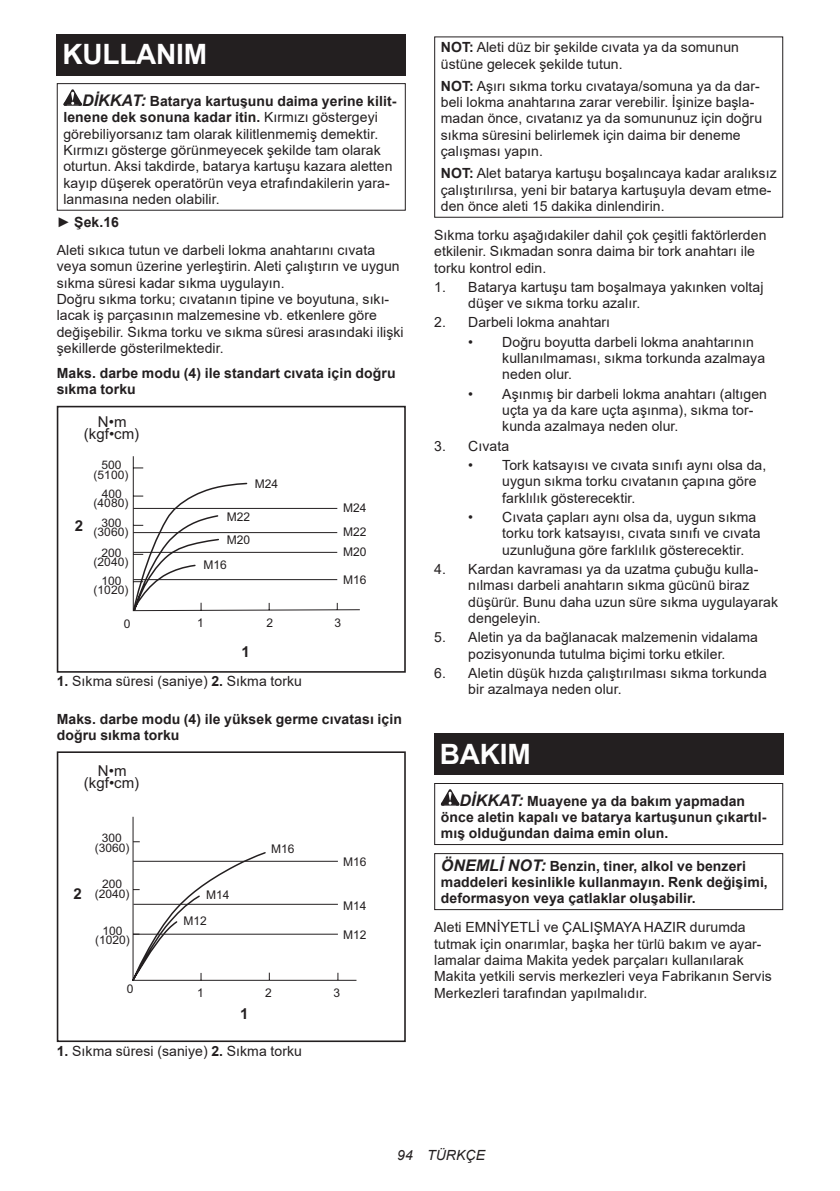
<style>
.page{position:relative;width:840px;height:1191px;background:#fff}
.page>*{position:absolute;margin:0;border:0;box-sizing:border-box;transform-origin:0 0}
.t1{font:700 28px "Arial";letter-spacing:-.01em;color:#fff}
.t2{font:15px "Arial";color:#231f20}
.t3{font:700 15px "Arial";color:#231f20}
.t4{font:14px/16.4px "Arial";letter-spacing:.005em;color:#231f20}
.t5{font:700 14px/16.4px "Arial";letter-spacing:.005em;color:#231f20}
.t6{font:italic 14px "Arial";letter-spacing:.005em;color:#231f20}
.t7{font:12px "Arial";color:#231f20}
.t8{font:11.8px "Arial";color:#231f20}
.s1{font-weight:700;font-style:italic;font-size:16px}
.s2{font-weight:700}
.s3{font-style:italic;font-size:16px}
</style>
<div class="page">
<div style="left:57px;top:34px;width:348px;height:41px;background:#231f20"></div>
<svg style="left:63px;top:89px;width:19px;height:17px"></svg>
<div style="left:57px;top:83px;width:348px;height:128px;border:1px solid #231f20"></div>
<svg style="left:132px;top:456px;width:228px;height:156px"></svg>
<div style="left:57px;top:406px;width:348px;height:266px;border:2px solid #231f20"></div>
<svg style="left:132px;top:816px;width:225px;height:165px"></svg>
<div style="left:57px;top:751px;width:348px;height:291px;border:2px solid #231f20"></div>
<div style="left:434px;top:36px;width:348px;height:182px;border:1px solid #231f20"></div>
<div style="left:434px;top:734px;width:348px;height:41px;background:#231f20"></div>
<svg style="left:440px;top:789px;width:19px;height:16px"></svg>
<div style="left:434px;top:783px;width:348px;height:62px;border:1px solid #231f20"></div>
<div style="left:434px;top:853px;width:348px;height:57px;border:1px solid #231f20"></div>
<h1 class="t1" style="left:62px;top:34px;width:146px">KULLANIM</h1>
<p class="t4" style="left:63px;top:92px;width:334px;text-indent:19px"><span class="s1">DİKKAT:</span> <span class="s2">Batarya kartuşunu daima yerine kilit&shy;lenene dek sonuna kadar itin.</span> Kırmızı göstergeyi görebiliyorsanız tam olarak kilitlenmemiş demektir.<br>Kırmızı gösterge görünmeyecek şekilde tam olarak oturtun. Aksi takdirde, batarya kartuşu kazara aletten kayıp düşerek operatörün veya etrafındakilerin yara&shy;lanmasına neden olabilir.</p>
<p class="t4" style="left:57px;top:208px;width:320px;line-height:27.8px">► <span class="s2">Şek.16<br></span>Aleti sıkıca tutun ve darbeli lokma anahtarını cıvata</p>
<p class="t4" style="left:57px;top:258px;width:348px">veya somun üzerine yerleştirin. Aleti çalıştırın ve uygun sıkma süresi kadar sıkma uygulayın.<br>Doğru sıkma torku; cıvatanın tipine ve boyutuna, sıkı&shy;lacak iş parçasının malzemesine vb. etkenlere göre değişebilir. Sıkma torku ve sıkma süresi arasındaki ilişki şekillerde gösterilmektedir.</p>
<p class="t5" style="left:57px;top:365px;width:340px">Maks. darbe modu (4) ile standart cıvata için doğru sıkma torku</p>
<p class="t2" style="left:98px;top:411px;width:30px">N•m</p>
<p class="t2" style="left:84px;top:423px;width:57px">(kgf•cm)</p>
<p class="t3" style="left:75px;top:515px;width:10px">2</p>
<p class="t8" style="left:102px;top:457px;width:22px">500</p>
<p class="t8" style="left:102px;top:486px;width:22px">400</p>
<p class="t8" style="left:101px;top:515px;width:22px">300</p>
<p class="t8" style="left:102px;top:544px;width:22px">200</p>
<p class="t8" style="left:101px;top:572px;width:22px">100</p>
<p class="t8" style="left:94px;top:466px;width:36px">(5100)</p>
<p class="t8" style="left:94px;top:495px;width:36px">(4080)</p>
<p class="t8" style="left:94px;top:524px;width:36px">(3060)</p>
<p class="t8" style="left:94px;top:554px;width:36px">(2040)</p>
<p class="t8" style="left:94px;top:581px;width:36px">(1020)</p>
<p class="t7" style="left:124px;top:615px;width:8px">0</p>
<p class="t7" style="left:255px;top:475px;width:25px">M24</p>
<p class="t7" style="left:226px;top:508px;width:25px">M22</p>
<p class="t7" style="left:226px;top:532px;width:25px">M20</p>
<p class="t7" style="left:203px;top:557px;width:25px">M16</p>
<p class="t7" style="left:343px;top:500px;width:25px">M24</p>
<p class="t7" style="left:343px;top:524px;width:25px">M22</p>
<p class="t7" style="left:343px;top:544px;width:25px">M20</p>
<p class="t7" style="left:343px;top:571px;width:25px">M16</p>
<p class="t7" style="left:266px;top:614px;width:8px">2</p>
<p class="t7" style="left:197px;top:614px;width:8px">1</p>
<p class="t7" style="left:334px;top:614px;width:8px">3</p>
<p class="t3" style="left:241px;top:641px;width:10px">1</p>
<p class="t4" style="left:57px;top:673px;width:246px"><span class="s2">1.</span> Sıkma süresi (saniye) <span class="s2">2.</span> Sıkma torku</p>
<p class="t5" style="left:57px;top:710px;width:346px">Maks. darbe modu (4) ile yüksek germe cıvatası için doğru sıkma torku</p>
<p class="t2" style="left:84px;top:772px;width:57px">(kgf•cm)</p>
<p class="t2" style="left:98px;top:760px;width:30px">N•m</p>
<p class="t3" style="left:73px;top:882px;width:10px">2</p>
<p class="t8" style="left:102px;top:829px;width:22px">300</p>
<p class="t8" style="left:102px;top:875px;width:22px">200</p>
<p class="t8" style="left:102px;top:922px;width:22px">100</p>
<p class="t8" style="left:95px;top:839px;width:36px">(3060)</p>
<p class="t8" style="left:95px;top:885px;width:36px">(2040)</p>
<p class="t8" style="left:95px;top:931px;width:36px">(1020)</p>
<p class="t7" style="left:206px;top:886px;width:25px">M14</p>
<p class="t7" style="left:183px;top:912px;width:25px">M12</p>
<p class="t7" style="left:271px;top:840px;width:25px">M16</p>
<p class="t7" style="left:343px;top:853px;width:25px">M16</p>
<p class="t7" style="left:343px;top:897px;width:25px">M14</p>
<p class="t7" style="left:343px;top:927px;width:25px">M12</p>
<p class="t7" style="left:127px;top:980px;width:8px">0</p>
<p class="t7" style="left:197px;top:984px;width:8px">1</p>
<p class="t7" style="left:265px;top:984px;width:8px">2</p>
<p class="t7" style="left:333px;top:984px;width:8px">3</p>
<p class="t3" style="left:240px;top:1003px;width:10px">1</p>
<p class="t4" style="left:57px;top:1042px;width:246px"><span class="s2">1.</span> Sıkma süresi (saniye) <span class="s2">2.</span> Sıkma torku</p>
<p class="t4" style="left:440px;top:39px;width:299px"><span class="s2">NOT:</span> Aleti düz bir şekilde cıvata ya da somunun üstüne gelecek şekilde tutun.</p>
<p class="t4" style="left:440px;top:77px;width:322px"><span class="s2">NOT:</span> Aşırı sıkma torku cıvataya/somuna ya da dar&shy;beli lokma anahtarına zarar verebilir. İşinize başla&shy;madan önce, cıvatanız ya da somununuz için doğru sıkma süresini belirlemek için daima bir deneme çalışması yapın.</p>
<p class="t4" style="left:440px;top:165px;width:337px"><span class="s2">NOT:</span> Alet batarya kartuşu boşalıncaya kadar aralıksız çalıştırılırsa, yeni bir batarya kartuşuyla devam etme&shy;den önce aleti 15 dakika dinlendirin.</p>
<p class="t4" style="left:434px;top:227px;width:333px">Sıkma torku aşağıdakiler dahil çok çeşitli faktörlerden etkilenir. Sıkmadan sonra daima bir tork anahtarı ile torku kontrol edin.</p>
<p class="t4" style="left:468px;top:278px;width:296px;text-indent:-34px">1. Batarya kartuşu tam boşalmaya yakınken voltaj düşer ve sıkma torku azalır.</p>
<p class="t4" style="left:434px;top:314px;width:177px">2. Darbeli lokma anahtarı</p>
<p class="t4" style="left:502px;top:333px;width:264px;text-indent:-34px">• Doğru boyutta darbeli lokma anahtarının kullanılmaması, sıkma torkunda azalmaya neden olur.</p>
<p class="t4" style="left:502px;top:385px;width:266px;text-indent:-34px">• Aşınmış bir darbeli lokma anahtarı (altıgen uçta ya da kare uçta aşınma), sıkma tor&shy;kunda azalmaya neden olur.</p>
<p class="t4" style="left:434px;top:437px;width:76px">3. Cıvata</p>
<p class="t4" style="left:502px;top:456px;width:265px;text-indent:-34px">• Tork katsayısı ve cıvata sınıfı aynı olsa da, uygun sıkma torku cıvatanın çapına göre farklılık gösterecektir.</p>
<p class="t4" style="left:502px;top:508px;width:259px;text-indent:-34px">• Cıvata çapları aynı olsa da, uygun sıkma torku tork katsayısı, cıvata sınıfı ve cıvata uzunluğuna göre farklılık gösterecektir.</p>
<p class="t4" style="left:468px;top:560px;width:311px;text-indent:-34px">4. Kardan kavraması ya da uzatma çubuğu kulla&shy;nılması darbeli anahtarın sıkma gücünü biraz düşürür. Bunu daha uzun süre sıkma uygulayarak dengeleyin.</p>
<p class="t4" style="left:434px;top:629px;width:325px;text-align:center">5. Aletin ya da bağlanacak malzemenin vidalama pozisyonunda tutulma biçimi torku etkiler.</p>
<p class="t4" style="left:468px;top:664px;width:300px;text-indent:-34px">6. Aletin düşük hızda çalıştırılması sıkma torkunda bir azalmaya neden olur.</p>
<h1 class="t1" style="left:439px;top:734px;width:92px">BAKIM</h1>
<p class="t5" style="left:440px;top:792px;width:327px;text-indent:19px"><span class="s3">DİKKAT:</span> Muayene ya da bakım yapmadan önce aletin kapalı ve batarya kartuşunun çıkartıl&shy;mış olduğundan daima emin olun.</p>
<p class="t5" style="left:440px;top:857px;width:328px"><span class="s3">ÖNEMLİ NOT:</span> Benzin, tiner, alkol ve benzeri maddeleri kesinlikle kullanmayın. Renk değişimi, deformasyon veya çatlaklar oluşabilir.</p>
<p class="t4" style="left:434px;top:919px;width:339px">Aleti EMNİYETLİ ve ÇALIŞMAYA HAZIR durumda tutmak için onarımlar, başka her türlü bakım ve ayar&shy;lamalar daima Makita yedek parçaları kullanılarak Makita yetkili servis merkezleri veya Fabrikanın Servis Merkezleri tarafından yapılmalıdır.</p>
<p class="t6" style="left:397px;top:1146px;width:89px">94 TÜRKÇE</p>
</div>
